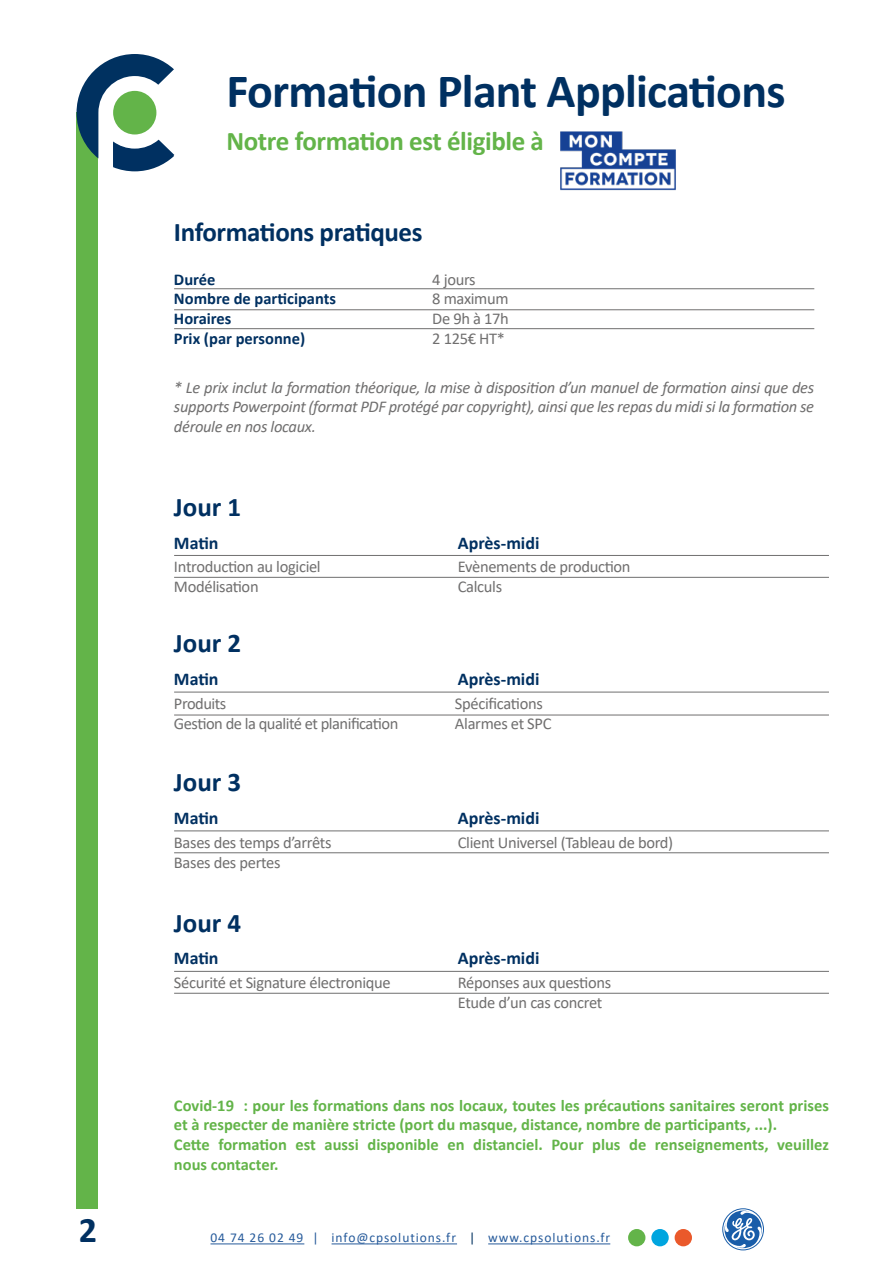
<style>
.page{position:relative;width:893px;height:1263px;background:#fff}
.page>*{position:absolute;margin:0;border:0;box-sizing:border-box;transform-origin:0 0}
.t1{font:700 48px "Calibri";letter-spacing:-.015em;color:#003061}
.t2{font:700 36px "Calibri";color:#003061}
.t3{font:700 27px "Calibri";letter-spacing:-.015em;color:#003061}
.t4{font:700 27px "Calibri";letter-spacing:-.015em;color:#63b449}
.t5{font:700 18px "Calibri";color:#003061}
.t6{font:16.5px/19.8px "Calibri";letter-spacing:-.02em;color:#706f6f}
.t7{font:700 16.5px/19.8px "Calibri";color:#63b449}
.t8{font:italic 16.5px/19.8px "Calibri";letter-spacing:-.02em;color:#706f6f;text-align:justify}
.t9{font:700 16.5px/19.8px "Calibri";color:#003061}
.t10{font:13.5px "Calibri";letter-spacing:.07em;color:#275b9b}
.s1{color:#003160}
</style>
<div class="page">
<div style="left:77px;top:113px;width:21px;height:1096px;background:#63b449"></div>
<hr style="left:332px;top:1243px;width:125px;height:1px;background:#275b9b">
<hr style="left:488px;top:1243px;width:122px;height:1px;background:#275b9b">
<div style="left:651px;top:1229px;width:18px;height:17px;background:#00a5df;border-radius:50%"></div>
<div style="left:628px;top:1229px;width:17px;height:17px;background:#63b449;border-radius:50%"></div>
<div style="left:675px;top:1229px;width:17px;height:17px;background:#ea592b;border-radius:50%"></div>
<hr style="left:210px;top:1243px;width:94px;height:1px;background:#275b9b">
<img style="left:560px;top:131px;width:116px;height:60px">
<svg style="left:77px;top:54px;width:97px;height:117px"></svg>
<svg style="left:722px;top:1208px;width:42px;height:42px"></svg>
<hr style="left:174px;top:288px;width:640px;height:1px;background:#706f6f">
<hr style="left:174px;top:309px;width:640px;height:1px;background:#706f6f">
<hr style="left:174px;top:328px;width:640px;height:1px;background:#706f6f">
<hr style="left:174px;top:555px;width:655px;height:1px;background:#706f6f">
<hr style="left:174px;top:692px;width:655px;height:1px;background:#706f6f">
<hr style="left:174px;top:830px;width:655px;height:1px;background:#706f6f">
<hr style="left:174px;top:971px;width:655px;height:1px;background:#706f6f">
<hr style="left:174px;top:577px;width:655px;height:1px;background:#706f6f">
<hr style="left:174px;top:715px;width:655px;height:1px;background:#706f6f">
<hr style="left:174px;top:852px;width:655px;height:1px;background:#706f6f">
<hr style="left:174px;top:993px;width:655px;height:1px;background:#706f6f">
<h2 class="t2" style="left:79px;top:1205px;width:20px">2</h2>
<h1 class="t1" style="left:226px;top:57px;width:561px">Formation Plant Applications</h1>
<h3 class="t4" style="left:226px;top:122px;width:319px">Notre formation est éligible à</h3>
<h3 class="t3" style="left:174px;top:213px;width:250px">Informations pratiques</h3>
<p class="t9" style="left:174px;top:269px;width:164px">Durée<br>Nombre de participants<br>Horaires<br>Prix (par personne)</p>
<p class="t6" style="left:432px;top:269px;width:78px">4 jours<br>8 maximum<br>De 9h à 17h<br>2 125€ HT*</p>
<p class="t8" style="left:174px;top:376px;width:642px">* Le prix inclut la formation théorique, la mise à disposition d’un manuel de formation ainsi que des supports Powerpoint (format PDF protégé par copyright), ainsi que les repas du midi si la formation se déroule en nos locaux.</p>
<h3 class="t3" style="left:174px;top:488px;width:69px">Jour 1</h3>
<p class="t5" style="left:174px;top:530px;width:46px">Matin</p>
<p class="t6" style="left:174px;top:557px;width:148px">Introduction au logiciel<br>Modélisation</p>
<h3 class="t3" style="left:174px;top:624px;width:69px">Jour 2</h3>
<p class="t5" style="left:174px;top:666px;width:46px">Matin</p>
<p class="t6" style="left:174px;top:693px;width:226px">Produits<br>Gestion de la qualité et planification</p>
<h3 class="t3" style="left:174px;top:763px;width:69px">Jour 3</h3>
<p class="t5" style="left:174px;top:805px;width:46px">Matin</p>
<p class="t6" style="left:174px;top:832px;width:159px">Bases des temps d’arrêts<br>Bases des pertes</p>
<h3 class="t3" style="left:174px;top:903px;width:69px">Jour 4</h3>
<p class="t5" style="left:174px;top:946px;width:46px">Matin</p>
<p class="t6" style="left:174px;top:972px;width:218px">Sécurité et Signature électronique</p>
<p class="t5" style="left:458px;top:530px;width:83px">Après-midi</p>
<p class="t6" style="left:458px;top:557px;width:174px">Evènements de production<br>Calculs</p>
<p class="t5" style="left:458px;top:666px;width:83px">Après-midi</p>
<p class="t6" style="left:455px;top:693px;width:98px">Spécifications<br>Alarmes et SPC</p>
<p class="t5" style="left:458px;top:805px;width:83px">Après-midi</p>
<p class="t6" style="left:458px;top:832px;width:217px">Client Universel (Tableau de bord)</p>
<p class="t5" style="left:458px;top:946px;width:83px">Après-midi</p>
<p class="t6" style="left:458px;top:972px;width:155px">Réponses aux questions<br>Etude d’un cas concret</p>
<p class="t7" style="left:174px;top:1095px;width:656px">Covid-19 : pour les formations dans nos locaux, toutes les précautions sanitaires seront prises et à respecter de manière stricte (port du masque, distance, nombre de participants, ...).<br>Cette formation est aussi disponible en distanciel. Pour plus de renseignements, veuillez nous contacter.</p>
<p class="t10" style="left:210px;top:1228px;width:401px">04 74 26 02 49 | info@cpsolutions.fr <span class="s1">|</span> www.cpsolutions.fr</p>
</div>
